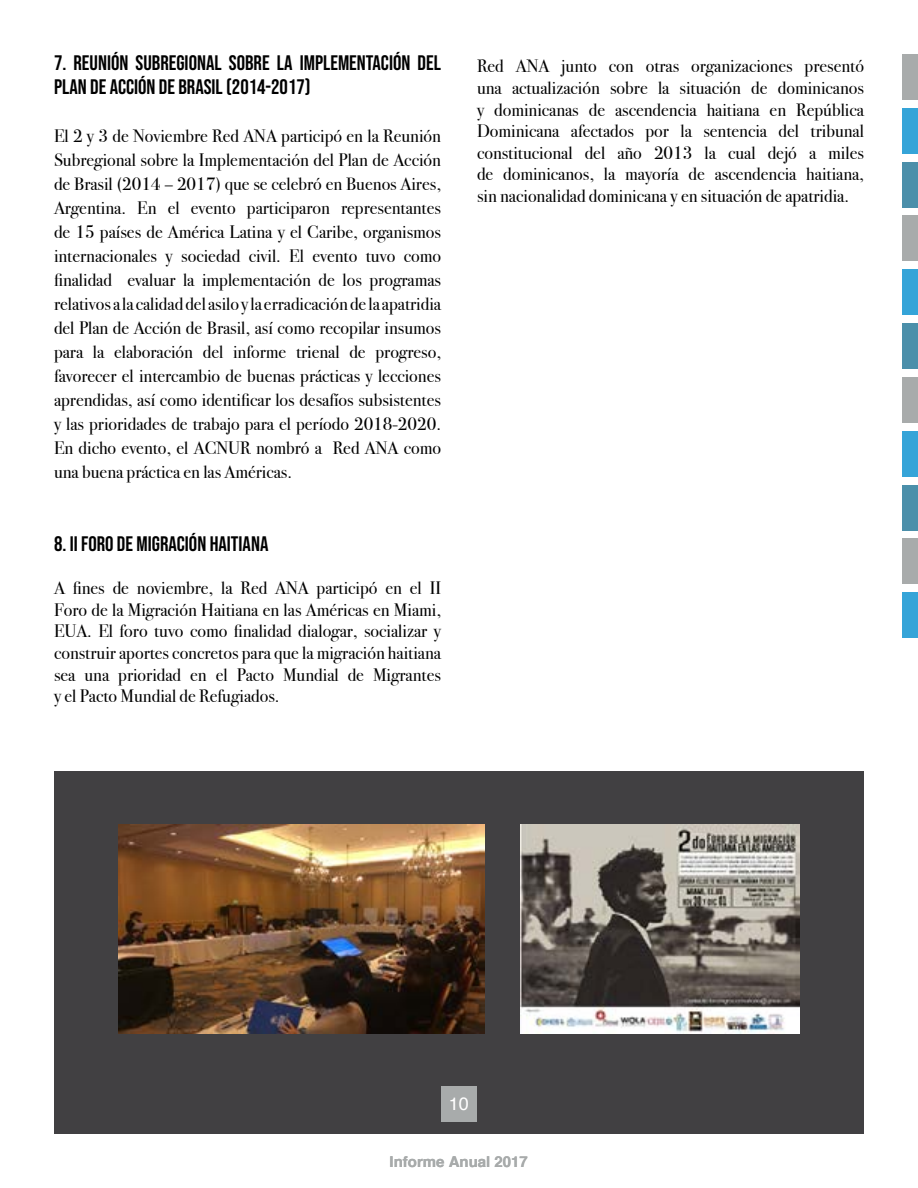
<style>
.page{position:relative;width:918px;height:1188px;background:#fff}
.page>*{position:absolute;margin:0;border:0;box-sizing:border-box;transform-origin:0 0}
.t1{font:21px/24px "Bebas Neue";color:#000}
.t2{font:18px/24px "Bodoni Svty Two ITCTT";color:#000;text-align:justify}
.t3{font:18px "Helvetica";color:#fff}
.t4{font:700 15px "Helvetica";color:#a8abab}
</style>
<div class="page">
<div style="left:54px;top:772px;width:810px;height:362px;background:#414042"></div>
<div style="left:903px;top:108px;width:15px;height:46px;background:#35a4d8"></div>
<div style="left:903px;top:269px;width:15px;height:46px;background:#35a4d8"></div>
<div style="left:903px;top:431px;width:15px;height:46px;background:#35a4d8"></div>
<div style="left:903px;top:592px;width:15px;height:46px;background:#35a4d8"></div>
<div style="left:903px;top:54px;width:15px;height:46px;background:#a8abab"></div>
<div style="left:903px;top:215px;width:15px;height:46px;background:#a8abab"></div>
<div style="left:903px;top:377px;width:15px;height:46px;background:#a8abab"></div>
<div style="left:903px;top:538px;width:15px;height:46px;background:#a8abab"></div>
<div style="left:903px;top:162px;width:15px;height:46px;background:#4b8faa"></div>
<div style="left:903px;top:323px;width:15px;height:46px;background:#4b8faa"></div>
<div style="left:903px;top:485px;width:15px;height:45px;background:#4b8faa"></div>
<div style="left:441px;top:1086px;width:36px;height:36px;background:#a8abab"></div>
<img style="left:119px;top:824px;width:365px;height:209px">
<img style="left:521px;top:824px;width:278px;height:209px">
<p class="t1" style="left:54px;top:50px;width:388px">7. REUNIÓN SUBREGIONAL SOBRE LA IMPLEMENTACIÓN DEL<br>PLAN DE ACCIÓN DE BRASIL (2014-2017)</p>
<p class="t2" style="left:54px;top:122px;width:389px">El 2 y 3 de Noviembre Red ANA participó en la Reunión Subregional sobre la Implementación del Plan de Acción de Brasil (2014 – 2017) que se celebró en Buenos Aires, Argentina. En el evento participaron representantes de 15 países de América Latina y el Caribe, organismos internacionales y sociedad civil. El evento tuvo como finalidad evaluar la implementación de los programas relativos a la calidad del asilo y la erradicación de la apatridia del Plan de Acción de Brasil, así como recopilar insumos para la elaboración del informe trienal de progreso, favorecer el intercambio de buenas prácticas y lecciones aprendidas, así como identificar los desafíos subsistentes y las prioridades de trabajo para el período 2018-2020.<br>En dicho evento, el ACNUR nombró a Red ANA como una buena práctica en las Américas.</p>
<p class="t1" style="left:54px;top:531px;width:216px">8. II FORO DE MIGRACIÓN HAITIANA</p>
<p class="t2" style="left:54px;top:575px;width:389px;line-height:21.6px">A fines de noviembre, la Red ANA participó en el II Foro de la Migración Haitiana en las Américas en Miami, EUA. El foro tuvo como finalidad dialogar, socializar y construir aportes concretos para que la migración haitiana sea una prioridad en el Pacto Mundial de Migrantes y el Pacto Mundial de Refugiados.</p>
<p class="t2" style="left:477px;top:54px;width:389px;line-height:21.6px">Red ANA junto con otras organizaciones presentó una actualización sobre la situación de dominicanos y dominicanas de ascendencia haitiana en República Dominicana afectados por la sentencia del tribunal constitucional del año 2013 la cual dejó a miles de dominicanos, la mayoría de ascendencia haitiana, sin nacionalidad dominicana y en situación de apatridia.</p>
<p class="t3" style="left:449px;top:1090px;width:22px">10</p>
<p class="t4" style="left:390px;top:1150px;width:140px">Informe Anual 2017</p>
</div>
